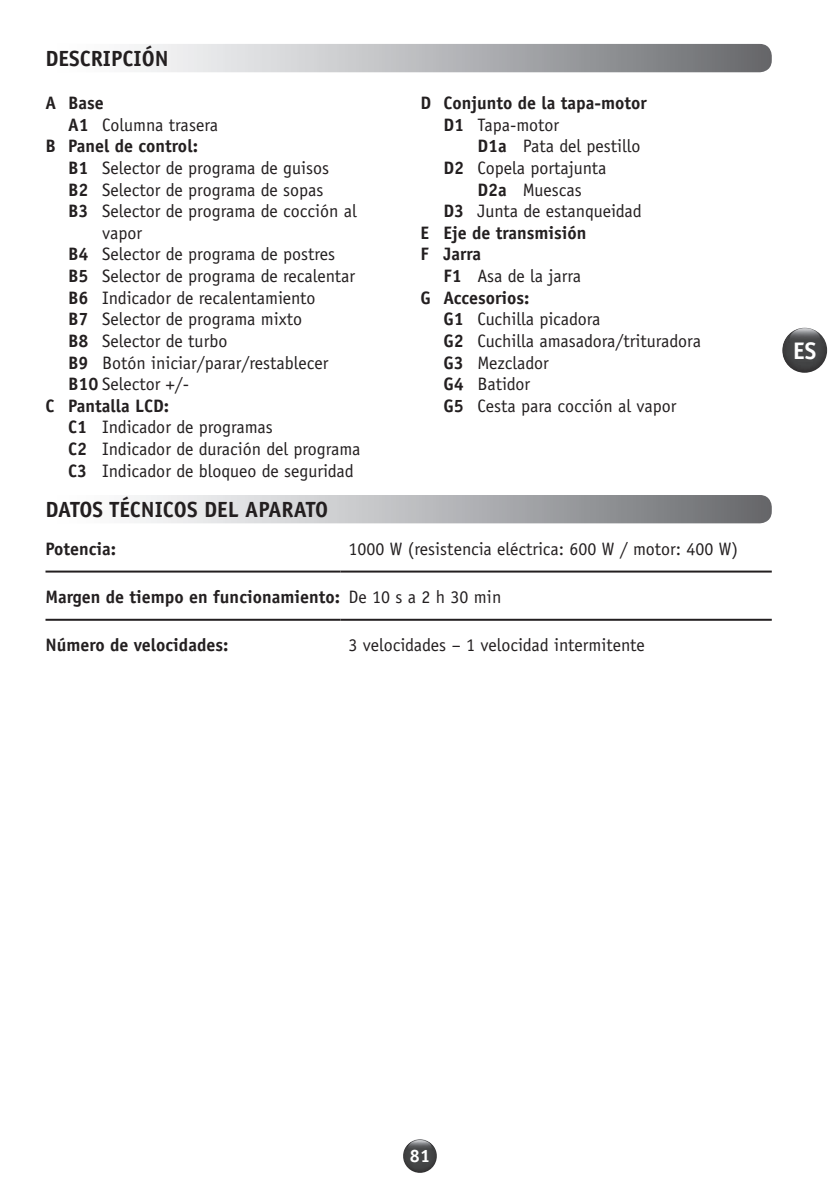
<style>
.page{position:relative;width:840px;height:1188px;background:#fff}
.page>*{position:absolute;margin:0;border:0;box-sizing:border-box;transform-origin:0 0}
.t1{font:700 24px "Officina Sans";color:#fff}
.t2{font:700 22px "Officina Sans";color:#231f20}
.t3{font:18px "Officina Sans";color:#231f20}
.t4{font:700 18px/21.6px "Officina Sans";color:#231f20}
.t5{font:700 18px "Officina Sans";color:#fff}
.s1{font-weight:700}
.s2{font-weight:400}
</style>
<div class="page">
<img style="left:403px;top:1138px;width:33px;height:34px;border-radius:17px">
<img style="left:781px;top:328px;width:45px;height:44px;border-radius:22px">
<svg style="left:134px;top:44px;width:637px;height:28px;background:#b2b3b5"></svg>
<svg style="left:134px;top:495px;width:637px;height:28px;background:#b2b3b5"></svg>
<hr style="left:45px;top:570px;width:295px;height:2px;background:#231f20">
<hr style="left:340px;top:570px;width:431px;height:2px;background:#231f20">
<hr style="left:45px;top:618px;width:295px;height:2px;background:#231f20">
<hr style="left:340px;top:618px;width:431px;height:2px;background:#231f20">
<p class="t2" style="left:45px;top:44px;width:125px">DESCRIPCIÓN</p>
<p class="t4" style="left:45px;top:92px;width:60px">A Base</p>
<p class="t3" style="left:68px;top:114px;width:151px"><span class="s1">A1</span> Columna trasera</p>
<p class="t4" style="left:45px;top:135px;width:154px">B Panel de control:</p>
<p class="t3" style="left:68px;top:157px;width:262px"><span class="s1">B1</span> Selector de programa de guisos</p>
<p class="t3" style="left:68px;top:179px;width:257px"><span class="s1">B2</span> Selector de programa de sopas</p>
<p class="t3" style="left:68px;top:200px;width:290px"><span class="s1">B3</span> Selector de programa de cocción al</p>
<p class="t3" style="left:102px;top:222px;width:41px">vapor</p>
<p class="t3" style="left:68px;top:244px;width:268px"><span class="s1">B4</span> Selector de programa de postres</p>
<p class="t3" style="left:68px;top:265px;width:288px"><span class="s1">B5</span> Selector de programa de recalentar</p>
<p class="t3" style="left:68px;top:287px;width:249px"><span class="s1">B6</span> Indicador de recalentamiento</p>
<p class="t3" style="left:68px;top:308px;width:235px"><span class="s1">B7</span> Selector de programa mixto</p>
<p class="t3" style="left:68px;top:330px;width:161px"><span class="s1">B8</span> Selector de turbo</p>
<p class="t3" style="left:68px;top:352px;width:262px"><span class="s1">B9</span> Botón iniciar/parar/restablecer</p>
<p class="t3" style="left:68px;top:373px;width:123px"><span class="s1">B10</span> Selector +/-</p>
<p class="t4" style="left:45px;top:394px;width:125px">C Pantalla LCD:</p>
<p class="t3" style="left:68px;top:416px;width:206px"><span class="s1">C1</span> Indicador de programas</p>
<p class="t3" style="left:68px;top:438px;width:294px"><span class="s1">C2</span> Indicador de duración del programa</p>
<p class="t3" style="left:68px;top:460px;width:287px"><span class="s1">C3</span> Indicador de bloqueo de seguridad</p>
<p class="t2" style="left:45px;top:495px;width:284px">DATOS TÉCNICOS DEL APARATO</p>
<p class="t4" style="left:443px;top:92px;width:205px;text-indent:-23px">D Conjunto de la tapa-motor<br>D1 <span class="s2">Tapa-motor</span></p>
<p class="t3" style="left:477px;top:136px;width:165px"><span class="s1">D1a</span> Pata del pestillo</p>
<p class="t3" style="left:443px;top:157px;width:165px"><span class="s1">D2</span> Copela portajunta</p>
<p class="t3" style="left:477px;top:179px;width:106px"><span class="s1">D2a</span> Muescas</p>
<p class="t3" style="left:443px;top:200px;width:200px"><span class="s1">D3</span> Junta de estanqueidad</p>
<p class="t4" style="left:420px;top:222px;width:167px">E Eje de transmisión</p>
<p class="t4" style="left:420px;top:243px;width:62px">F Jarra</p>
<p class="t3" style="left:443px;top:265px;width:139px"><span class="s1">F1</span> Asa de la jarra</p>
<p class="t4" style="left:420px;top:286px;width:110px">G Accesorios:</p>
<p class="t3" style="left:443px;top:308px;width:159px"><span class="s1">G1</span> Cuchilla picadora</p>
<p class="t3" style="left:443px;top:330px;width:259px"><span class="s1">G2</span> Cuchilla amasadora/trituradora</p>
<p class="t3" style="left:443px;top:352px;width:107px"><span class="s1">G3</span> Mezclador</p>
<p class="t3" style="left:443px;top:373px;width:88px"><span class="s1">G4</span> Batidor</p>
<p class="t3" style="left:443px;top:395px;width:235px"><span class="s1">G5</span> Cesta para cocción al vapor</p>
<p class="t4" style="left:45px;top:537px;width:72px">Potencia:</p>
<p class="t3" style="left:348px;top:537px;width:391px">1000 W (resistencia eléctrica: 600 W / motor: 400 W)</p>
<p class="t4" style="left:45px;top:585px;width:457px">Margen de tiempo en funcionamiento: <span class="s2">De 10 s a 2 h 30 min</span></p>
<p class="t4" style="left:45px;top:633px;width:184px">Número de velocidades:</p>
<p class="t3" style="left:348px;top:634px;width:298px">3 velocidades – 1 velocidad intermitente</p>
<h1 class="t1" style="left:792px;top:335px;width:25px">ES</h1>
<p class="t5" style="left:410px;top:1144px;width:22px">81</p>
</div>
